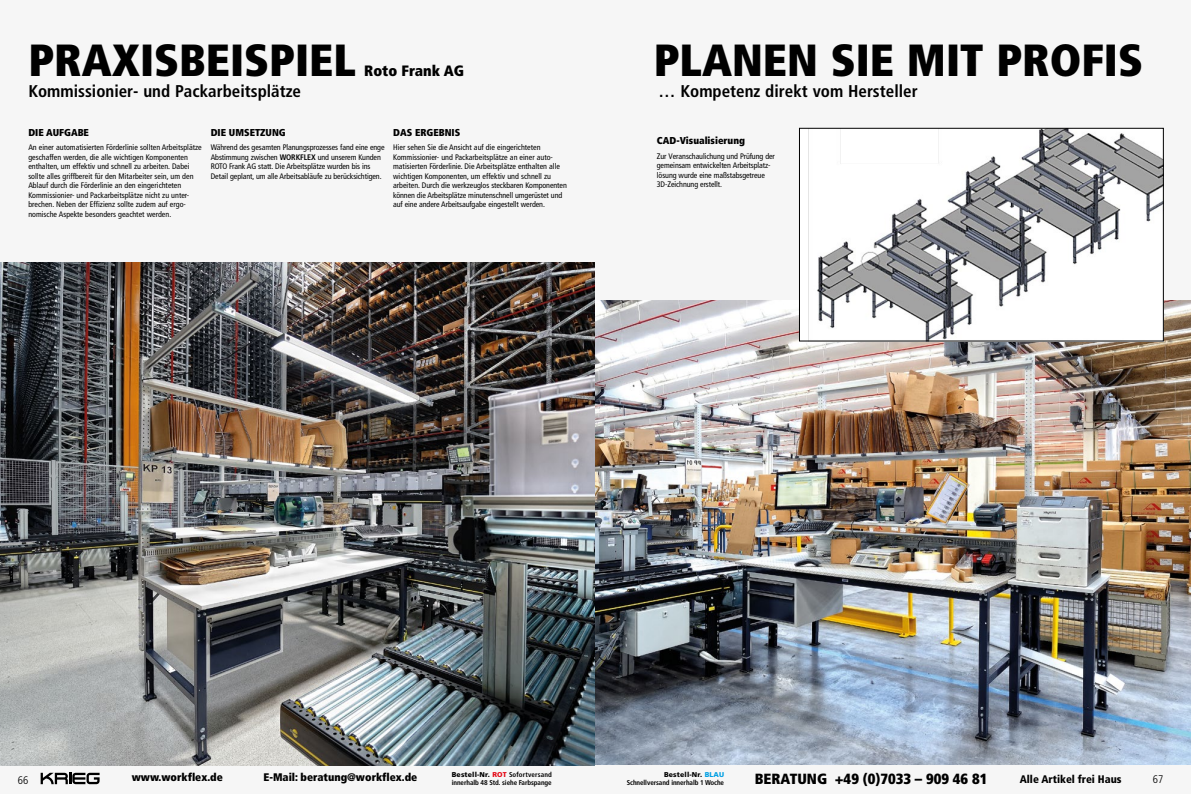
<style>
.page{position:relative;width:1191px;height:794px;background:#fff}
.page>*{position:absolute;margin:0;border:0;box-sizing:border-box;transform-origin:0 0}
.t1{font:900 condensed 45px "Frutiger LT Pro";color:#000}
.t2{font:700 condensed 17px "Frutiger LT Pro";color:#000}
.t3{font:900 condensed 15px "Frutiger LT Pro";color:#000}
.t4{font:900 condensed 14.8px "Frutiger";color:#000}
.t5{font:900 condensed 11px "Frutiger";color:#000}
.t6{font:900 condensed 11px "Frutiger";color:#000}
.t7{font:300 condensed 11px "Frutiger LT Pro";color:#000}
.t8{font:900 condensed 10px "Frutiger LT Pro";color:#000}
.t9{font:condensed 8px/9.5px "Frutiger LT Pro";color:#000}
.t10{font:700 condensed 7px/8.4px "Frutiger";letter-spacing:-.01em;color:#000;text-align:right}
.s1{font-weight:700}
.s2{font-weight:900;font-stretch:normal}
.s3{font-weight:900;font-stretch:normal;color:#e30613}
.s4{font-weight:900;font-stretch:normal;color:#009fe3}
</style>
<div class="page">
<div style="left:0;top:765px;width:595px;height:29px;background:#f6f6f6"></div>
<svg style="left:41px;top:773px;width:59px;height:11px"></svg>
<div style="left:0;top:0;width:595px;height:300px;background:#f6f6f6"></div>
<img style="left:0;top:262px;width:1191px;height:503px">
<div style="left:595px;top:0;width:596px;height:300px;background:#f6f6f6"></div>
<img style="left:801px;top:130px;width:360px;height:209px">
<div style="left:799px;top:128px;width:364px;height:213px;border:1px solid #000"></div>
<div style="left:595px;top:765px;width:594px;height:29px;background:#f6f6f6"></div>
<h1 class="t1" style="left:28px;top:33px;width:329px">PRAXISBEISPIEL</h1>
<h3 class="t3" style="left:364px;top:62px;width:101px">Roto Frank AG</h3>
<h2 class="t2" style="left:28px;top:81px;width:274px">Kommissionier- und Packarbeitsplätze</h2>
<p class="t8" style="left:28px;top:126px;width:62px">DIE AUFGABE</p>
<p class="t9" style="left:28px;top:143px;width:175px">An einer automatisierten Förderlinie sollten Arbeitsplätze geschaffen werden, die alle wichtigen Komponenten enthalten, um effektiv und schnell zu arbeiten. Dabei sollte alles griffbereit für den Mitarbeiter sein, um den Ablauf durch die Förderlinie an den eingerichteten Kommissionier- und Packarbeitsplätze nicht zu unter&shy;brechen. Neben der Effizienz sollte zudem auf ergo&shy;nomische Aspekte besonders geachtet werden.</p>
<p class="t8" style="left:211px;top:126px;width:77px">DIE UMSETZUNG</p>
<p class="t9" style="left:211px;top:143px;width:175px">Während des gesamten Planungsprozesses fand eine enge Abstimmung zwischen <span class="s1">WORKFLEX</span> und unserem Kunden ROTO Frank AG statt. Die Arbeitsplätze wurden bis ins Detail geplant, um alle Arbeitsabläufe zu berücksichtigen.</p>
<p class="t8" style="left:393px;top:126px;width:69px">DAS ERGEBNIS</p>
<p class="t9" style="left:393px;top:143px;width:175px">Hier sehen Sie die Ansicht auf die eingerichteten Kommissionier- und Packarbeitsplätze an einer auto&shy;matisierten Förderlinie. Die Arbeitsplätze enthalten alle wichtigen Komponenten, um effektiv und schnell zu arbeiten. Durch die werkzeuglos steckbaren Komponenten können die Arbeitsplätze minutenschnell umgerüstet und auf eine andere Arbeitsaufgabe eingestellt werden.</p>
<h1 class="t1" style="left:653px;top:33px;width:491px">PLANEN SIE MIT PROFIS</h1>
<h2 class="t2" style="left:658px;top:81px;width:261px">… Kompetenz direkt vom Hersteller</h2>
<p class="t8" style="left:657px;top:134px;width:90px">CAD-Visualisierung</p>
<p class="t9" style="left:657px;top:151px;width:120px">Zur Veranschaulichung und Prüfung der gemeinsam entwickelten Arbeitsplatz&shy;lösung wurde eine maßstabsgetreue 3D-Zeichnung erstellt.</p>
<p class="t10" style="left:441px;top:770px;width:102px;text-align:left"><span class="s2">Bestell-Nr.</span> <span class="s3">ROT</span> Sofortversand innerhalb 48 Std. siehe Farbspange</p>
<p class="t10" style="left:452px;top:770px;width:102px;text-align:left"><span class="s2">B stell-Nr.</span> <span class="s3">ROT</span> Sofortversand innerhalb 48 Std. siehe Farbspange</p>
<p class="t10" style="left:626px;top:770px;width:99px"><span class="s2">Bestell-Nr.</span> <span class="s4">BLAU<br></span>Schnellversand innerhalb 1 Woche</p>
<p class="t10" style="left:637px;top:770px;width:99px"><span class="s2">B stell-Nr.</span> <span class="s4">BLAU<br></span>Schn llversa d innerhalb 1 Woche</p>
<h3 class="t5" style="left:121px;top:770px;width:93px">www.workflex.de</h3>
<h3 class="t5" style="left:253px;top:770px;width:155px">E-Mail: beratung@workflex.de</h3>
<h3 class="t7" style="left:1152px;top:773px;width:12px">67</h3>
<h3 class="t5" style="left:132px;top:770px;width:93px">ww .workflex.de</h3>
<h3 class="t5" style="left:263px;top:770px;width:155px">E-Mail: beratung@workflex.de</h3>
<h3 class="t7" style="left:13px;top:773px;width:17px">266</h3>
<h3 class="t4" style="left:754px;top:769px;width:234px">BERATUNG +49 (0)7033 – 909 46 81</h3>
<h3 class="t6" style="left:1019px;top:772px;width:103px">Alle Artikel frei Haus</h3>
<h3 class="t4" style="left:765px;top:769px;width:234px">BERATUNG +49 (0)7033 – 909 46 81</h3>
<h3 class="t6" style="left:1030px;top:772px;width:103px">Alle Artikel frei Haus</h3>
</div>
